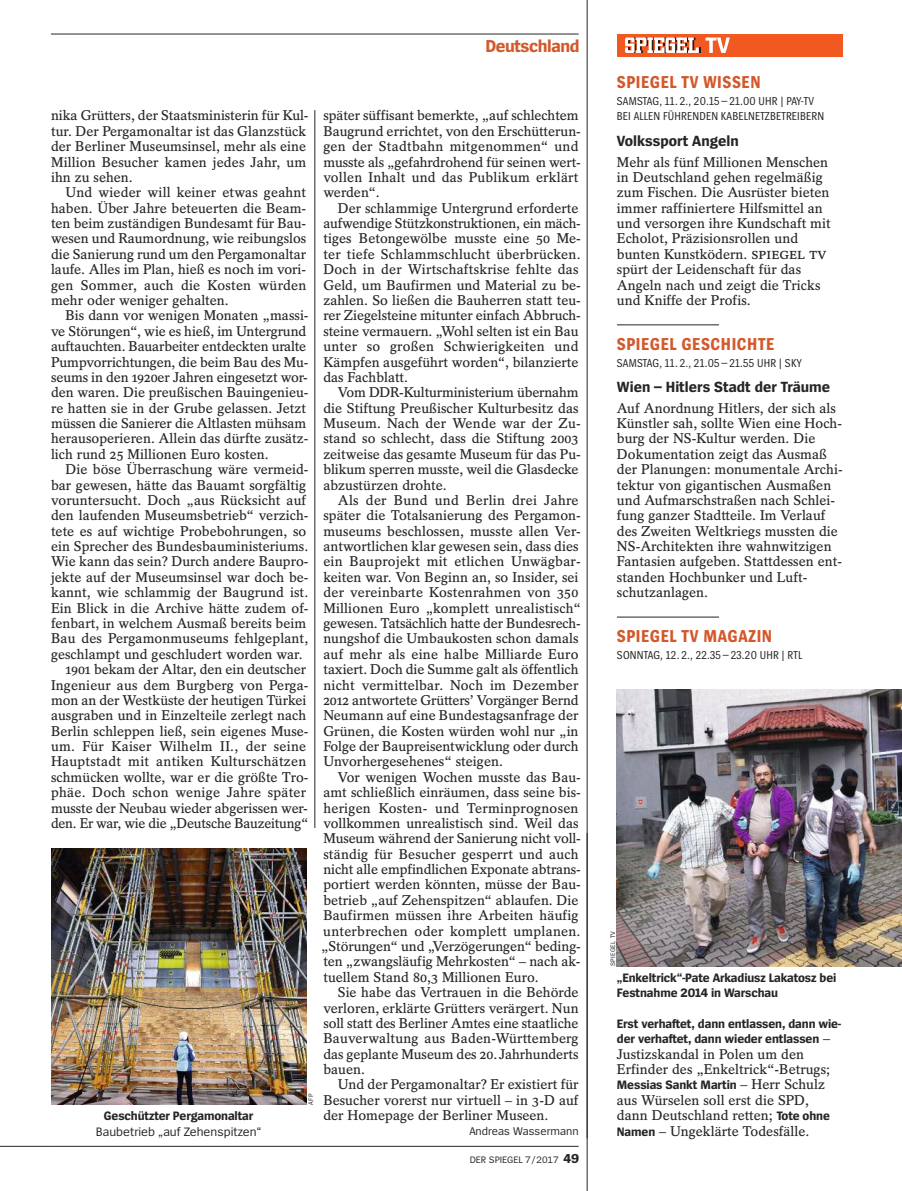
<style>
.page{position:relative;width:902px;height:1191px;background:#fff}
.page>*{position:absolute;margin:0;border:0;box-sizing:border-box;transform-origin:0 0}
.t1{font:700 18px "Spiegel Sans Cd";letter-spacing:.035em;color:#d3592c}
.t2{font:700 18px "Spiegel Sans";letter-spacing:-.025em;color:#d3592c}
.t3{font:700 15.3px "Spiegel Sans";color:#272627}
.t4{font:600 14.1px/15.5px "Spiegel Serif";color:#272627}
.t5{font:700 12.75px/15.3px "Spiegel Sans";letter-spacing:-.01em;color:#272627}
.t6{font:12.75px "Spiegel Sans";color:#272627}
.t7{font:12px/15.3px "Spiegel Sans Cd";letter-spacing:.015em;color:#272627}
.t8{font:11.7px "Spiegel Sans";color:#272627}
.t9{font:9.75px "Spiegel Sans";letter-spacing:-.005em;color:#272627}
.t10{font:6.75px "Spiegel Sans";letter-spacing:.05em;color:#272627}
.s1{font-weight:700;font-size:13.5px}
.s2{font-size:15.75px}
.s3{font-family:"Spiegel Serif";font-weight:600;font-size:14.1px}
.s4{font-family:"Spiegel Sans";font-weight:700;font-size:12.75px}
</style>
<div class="page">
<hr style="left:51px;top:34px;width:527px;height:1px;background:#272627">
<hr style="left:0;top:1146px;width:51px;height:1px;background:#272627">
<hr style="left:51px;top:1146px;width:527px;height:1px;background:#272627">
<hr style="left:314px;top:110px;width:1px;height:718px;background:#272627">
<hr style="left:587px;top:0;width:1px;height:1191px;background:#272627">
<img style="left:51px;top:848px;width:255px;height:256px">
<hr style="left:617px;top:324px;width:102px;height:1px;background:#272627">
<hr style="left:617px;top:617px;width:102px;height:1px;background:#272627">
<img style="left:617px;top:689px;width:284px;height:277px">
<div style="left:617px;top:34px;width:225px;height:22px;background:#f15921"></div>
<svg style="left:625px;top:38px;width:104px;height:15px"></svg>
<p class="t2" style="left:485px;top:39px;width:95px">Deutschland</p>
<p class="t4" style="left:51px;top:109px;width:259px">nika Grütters, der Staatsministerin für Kul&shy;tur. Der Pergamonaltar ist das Glanzstück der Berliner Museumsinsel, mehr als eine Million Besucher kamen jedes Jahr, um ihn zu sehen.</p>
<p class="t4" style="left:51px;top:186px;width:257px;text-align:justify;text-indent:14px">Und wieder will keiner etwas geahnt haben. Über Jahre beteuerten die Beam&shy;ten beim zuständigen Bundesamt für Bau&shy;wesen und Raumordnung, wie reibungslos die Sanierung rund um den Pergamonaltar laufe. Alles im Plan, hieß es noch im vori&shy;gen Sommer, auch die Kosten würden mehr oder weniger gehalten.</p>
<p class="t4" style="left:51px;top:309px;width:259px;text-indent:14px">Bis dann vor wenigen Monaten „massi&shy;ve Störungen“, wie es hieß, im Untergrund auftauchten. Bauarbeiter entdeckten uralte Pumpvorrichtungen, die beim Bau des Mu&shy;seums in den 1920er Jahren eingesetzt wor&shy;den waren. Die preußischen Bauingenieu&shy;re hatten sie in der Grube gelassen. Jetzt müssen die Sanierer die Altlasten mühsam herausoperieren. Allein das dürfte zusätz&shy;lich rund 25 Millionen Euro kosten.</p>
<p class="t4" style="left:65px;top:463px;width:245px">Die böse Überraschung wäre vermeid-</p>
<p class="t4" style="left:51px;top:478px;width:257px">bar gewesen, hätte das Bauamt sorgfältig</p>
<p class="t4" style="left:51px;top:494px;width:257px">voruntersucht. Doch „aus Rücksicht auf</p>
<p class="t4" style="left:51px;top:509px;width:259px">den laufenden Museumsbetrieb“ verzich-</p>
<p class="t4" style="left:51px;top:524px;width:257px">tete es auf wichtige Probebohrungen, so</p>
<p class="t4" style="left:51px;top:540px;width:259px">ein Sprecher des Bundesbauministeriums.</p>
<p class="t4" style="left:51px;top:555px;width:259px">Wie kann das sein? Durch andere Baupro-</p>
<p class="t4" style="left:51px;top:571px;width:259px">jekte auf der Museumsinsel war doch be-</p>
<p class="t4" style="left:51px;top:586px;width:259px">kannt, wie schlammig der Baugrund ist.</p>
<p class="t4" style="left:51px;top:601px;width:259px">Ein Blick in die Archive hätte zudem of-</p>
<p class="t4" style="left:51px;top:617px;width:257px">fenbart, in welchem Ausmaß bereits beim</p>
<p class="t4" style="left:51px;top:632px;width:259px">Bau des Pergamonmuseums fehlgeplant,</p>
<p class="t4" style="left:51px;top:647px;width:253px">geschlampt und geschludert worden war.</p>
<p class="t4" style="left:65px;top:663px;width:242px">1901 bekam der Altar, den ein deutscher</p>
<p class="t4" style="left:51px;top:678px;width:259px">Ingenieur aus dem Burgberg von Perga-</p>
<p class="t4" style="left:51px;top:694px;width:257px">mon an der Westküste der heutigen Türkei</p>
<p class="t4" style="left:51px;top:709px;width:257px">ausgraben und in Einzelteile zerlegt nach</p>
<p class="t4" style="left:51px;top:724px;width:259px">Berlin schleppen ließ, sein eigenes Muse-</p>
<p class="t4" style="left:51px;top:740px;width:257px">um. Für Kaiser Wilhelm II., der seine</p>
<p class="t4" style="left:51px;top:755px;width:257px">Hauptstadt mit antiken Kulturschätzen</p>
<p class="t4" style="left:51px;top:770px;width:259px">schmücken wollte, war er die größte Tro-</p>
<p class="t4" style="left:51px;top:786px;width:257px">phäe. Doch schon wenige Jahre später</p>
<p class="t4" style="left:51px;top:801px;width:258px">musste der Neubau wieder abgerissen wer-</p>
<p class="t4" style="left:51px;top:817px;width:259px">den. Er war, wie die „Deutsche Bauzeitung“</p>
<p class="t5" style="left:104px;top:1109px;width:151px">Geschützter Pergamonaltar</p>
<p class="t6" style="left:96px;top:1126px;width:167px">Baubetrieb „auf Zehenspitzen“</p>
<p class="t10" style="left:308px;top:1104px;width:13px;rotate:-90deg">AFP</p>
<p class="t4" style="left:323px;top:109px;width:259px">später süffisant bemerkte, „auf schlechtem Baugrund errichtet, von den Erschütterun&shy;gen der Stadtbahn mitgenommen“ und musste als „gefahrdrohend für seinen wert&shy;vollen Inhalt und das Publikum erklärt werden“.</p>
<p class="t4" style="left:323px;top:202px;width:259px;text-indent:14px">Der schlammige Untergrund erforderte aufwendige Stützkonstruktionen, ein mäch&shy;tiges Betongewölbe musste eine 50 Me&shy;ter tiefe Schlammschlucht überbrücken.<br>Doch in der Wirtschaftskrise fehlte das Geld, um Baufirmen und Material zu be&shy;zahlen. So ließen die Bauherren statt teu&shy;rer Ziegelsteine mitunter einfach Abbruch&shy;steine vermauern. „Wohl selten ist ein Bau unter so großen Schwierigkeiten und Kämpfen ausgeführt worden“, bilanzierte das Fachblatt.</p>
<p class="t4" style="left:323px;top:386px;width:259px;text-indent:14px">Vom DDR-Kulturministerium übernahm die Stiftung Preußischer Kulturbesitz das Museum. Nach der Wende war der Zu&shy;stand so schlecht, dass die Stiftung 2003 zeitweise das gesamte Museum für das Pu&shy;blikum sperren musste, weil die Glasdecke abzustürzen drohte.</p>
<p class="t4" style="left:323px;top:494px;width:259px;text-indent:14px">Als der Bund und Berlin drei Jahre später die Totalsanierung des Pergamon&shy;museums beschlossen, musste allen Ver&shy;antwortlichen klar gewesen sein, dass dies ein Bauprojekt mit etlichen Unwägbar&shy;keiten war. Von Beginn an, so Insider, sei der vereinbarte Kostenrahmen von 350<br>Millionen Euro „komplett unrealistisch“ gewesen. Tatsächlich hatte der Bundesrech&shy;nungshof die Umbaukosten schon damals auf mehr als eine halbe Milliarde Euro taxiert. Doch die Summe galt als öffentlich nicht vermittelbar. Noch im Dezember 2012 antwortete Grütters’ Vorgänger Bernd Neumann auf eine Bundestagsanfrage der Grünen, die Kosten würden wohl nur „in Folge der Baupreisentwicklung oder durch Unvorhergesehenes“ steigen.</p>
<p class="t4" style="left:321px;top:771px;width:261px;text-indent:17px">Vor wenigen Wochen musste das Bau&shy;amt schließlich einräumen, dass seine bis&shy;herigen Kosten- und Terminprognosen vollkommen unrealistisch sind. Weil das Museum während der Sanierung nicht voll&shy;ständig für Besucher gesperrt und auch nicht alle empfindlichen Exponate abtrans&shy;portiert werden könnten, müsse der Bau&shy;betrieb „auf Zehenspitzen“ ablaufen. Die Baufirmen müssen ihre Arbeiten häufig unterbrechen oder komplett umplanen. „Störungen“ und „Verzögerungen“ beding&shy;ten „zwangsläufig Mehrkosten“ – nach ak&shy;tuellem Stand 80,3 Millionen Euro.</p>
<p class="t4" style="left:323px;top:986px;width:257px;text-align:justify;text-indent:14px">Sie habe das Vertrauen in die Behörde verloren, erklärte Grütters verärgert. Nun soll statt des Berliner Amtes eine staatliche Bauverwaltung aus Baden-Württemberg das geplante Museum des 20. Jahrhunderts bauen.</p>
<p class="t4" style="left:323px;top:1078px;width:257px;text-align:justify;text-indent:14px">Und der Pergamonaltar? Er existiert für Besucher vorerst nur virtuell – in 3-D auf der Homepage der Berliner Museen.</p>
<p class="t8" style="left:469px;top:1126px;width:111px">Andreas Wassermann</p>
<p class="t9" style="left:470px;top:1156px;width:111px">DER SPIEGEL 7/2017 <span class="s1">49</span></p>
<p class="t1" style="left:617px;top:76px;width:145px">SPIEGEL TV WISSEN</p>
<p class="t7" style="left:617px;top:94px;width:209px">SAMSTAG, 11. 2., 20.15 – 21.00 UHR | PAY-TV<br>BEI ALLEN FÜHRENDEN KABELNETZBETREIBERN</p>
<p class="t3" style="left:617px;top:135px;width:123px">Volkssport Angeln</p>
<p class="t4" style="left:617px;top:155px;width:215px">Mehr als fünf Millionen Menschen in Deutschland gehen regelmäßig zum Fischen. Die Ausrüster bieten immer raffiniertere Hilfsmittel an und versorgen ihre Kundschaft mit<br>Echolot, Präzisionsrollen und bunten Kunstködern. <span class="s2">SPIEGEL TV </span>spürt der Leidenschaft für das<br>Angeln nach und zeigt die Tricks und Kniffe der Profis.</p>
<p class="t1" style="left:617px;top:337px;width:159px">SPIEGEL GESCHICHTE</p>
<p class="t7" style="left:617px;top:356px;width:186px">SAMSTAG, 11. 2., 21.05 – 21.55 UHR | SKY</p>
<p class="t3" style="left:617px;top:381px;width:215px">Wien – Hitlers Stadt der Träume</p>
<p class="t4" style="left:617px;top:401px;width:227px">Auf Anordnung Hitlers, der sich als Künstler sah, sollte Wien eine Hoch&shy;burg der NS-Kultur werden. Die Dokumentation zeigt das Ausmaß der Planungen: monumentale Archi&shy;tektur von gigantischen Ausmaßen und Aufmarschstraßen nach Schlei&shy;fung ganzer Stadtteile. Im Verlauf des Zweiten Weltkriegs mussten die NS-Architekten ihre wahnwitzigen Fantasien aufgeben. Stattdessen ent&shy;standen Hochbunker und Luft&shy;schutzanlagen.</p>
<p class="t1" style="left:617px;top:629px;width:157px">SPIEGEL TV MAGAZIN</p>
<p class="t7" style="left:617px;top:648px;width:187px">SONNTAG, 12. 2., 22.35 – 23.20 UHR | RTL</p>
<p class="t10" style="left:610px;top:966px;width:37px;rotate:-90deg">SPIEGEL TV</p>
<p class="t5" style="left:617px;top:970px;width:221px">„Enkeltrick“-Pate Arkadiusz Lakatosz bei<br>Festnahme 2014 in Warschau</p>
<p class="t5" style="left:617px;top:1017px;width:226px">Erst verhaftet, dann entlassen, dann wie&shy;der verhaftet, dann wieder entlassen <span class="s3">–</span></p>
<p class="t4" style="left:617px;top:1047px;width:215px">Justizskandal in Polen um den<br>Erfinder des „Enkeltrick“-Betrugs;</p>
<p class="t5" style="left:617px;top:1078px;width:210px">Messias Sankt Martin <span class="s3">– Herr Schulz</span></p>
<p class="t4" style="left:617px;top:1093px;width:214px">aus Würselen soll erst die SPD, dann Deutschland retten; <span class="s4">Tote ohne<br>Namen</span> – Ungeklärte Todesfälle.</p>
</div>
